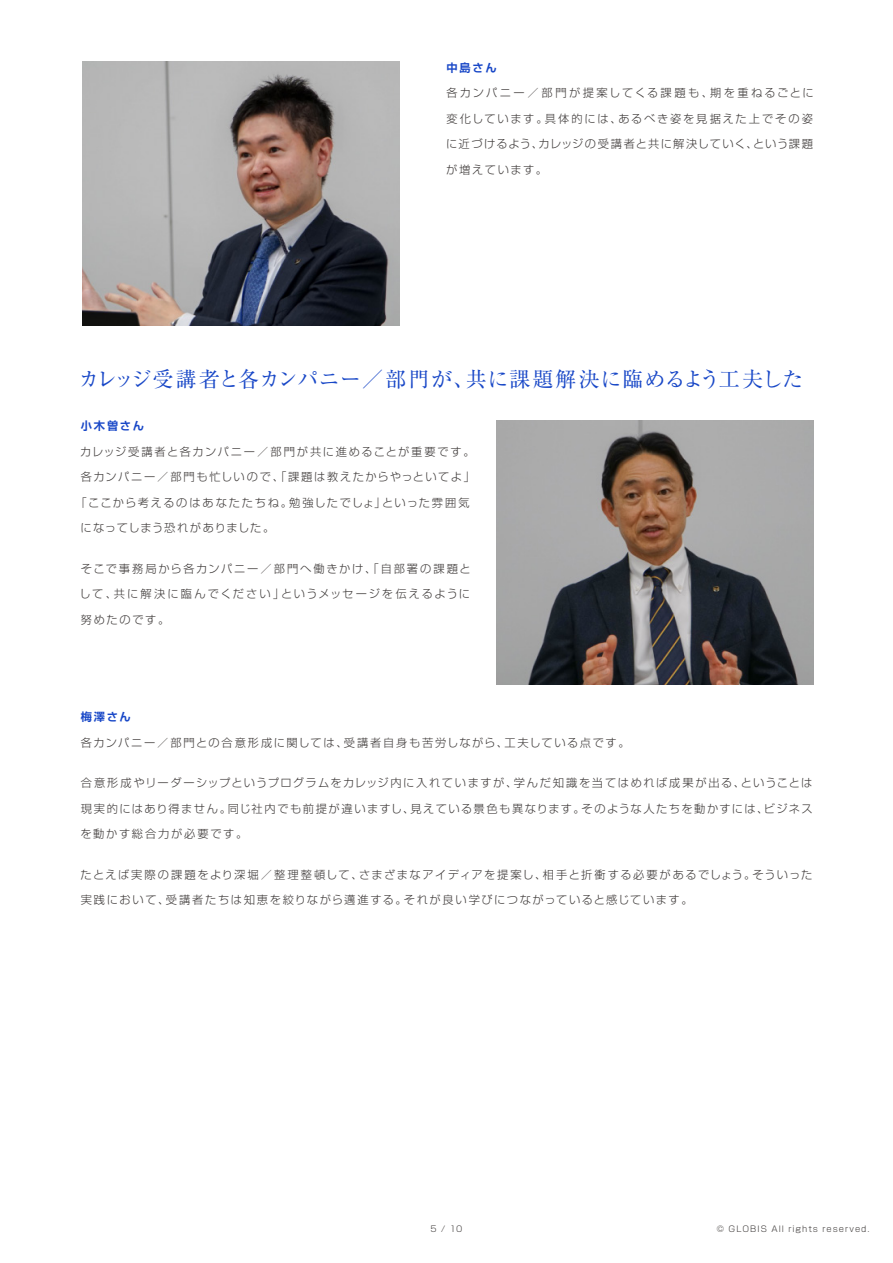
<style>
.page{position:relative;width:893px;height:1263px;background:#fff}
.page>*{position:absolute;margin:0;border:0;box-sizing:border-box;transform-origin:0 0}
.t1{font:21px "Ryumin Pro";letter-spacing:.02em;color:#1847c7}
.t2{font:300 11.25px "Shin Go Pro";letter-spacing:.14em;color:#3e3a39}
.t3{font:300 11.25px "Shin Go Pro";letter-spacing:.16em;color:#3e3a39}
.t4{font:300 11.25px "Shin Go Pro";letter-spacing:.12em;color:#3e3a39}
.t5{font:300 11.25px "Shin Go Pro";letter-spacing:.09em;color:#3e3a39}
.t6{font:300 11.25px "Shin Go Pro";letter-spacing:.165em;color:#3e3a39}
.t7{font:300 11.25px "Shin Go Pro";letter-spacing:.19em;color:#3e3a39}
.t8{font:300 11.25px "Shin Go Pro";letter-spacing:.065em;color:#3e3a39}
.t9{font:700 11.25px "Shin Go Pro De";letter-spacing:.14em;color:#1847c7}
.t10{font:300 8.25px "Shin Go Pro";letter-spacing:.12em;color:#3e3a39}
</style>
<div class="page">
<img style="left:83px;top:62px;width:317px;height:263px">
<img style="left:496px;top:421px;width:317px;height:263px">
<p class="t9" style="left:446px;top:58px;width:52px">中島さん</p>
<p class="t7" style="left:446px;top:84px;width:369px">各カンパニー／部門が提案してくる課題も、期を重ねるごとに</p>
<p class="t3" style="left:446px;top:109px;width:368px">変化しています。具体的には、あるべき姿を見据えた上でその姿</p>
<p class="t5" style="left:446px;top:135px;width:369px">に近づけるよう、カレッジの受講者と共に解決していく、という課題</p>
<p class="t2" style="left:446px;top:160px;width:102px">が増えています。</p>
<h1 class="t1" style="left:78px;top:363px;width:726px">カレッジ受講者と各カンパニー／部門が、共に課題解決に臨めるよう工夫した</h1>
<p class="t9" style="left:81px;top:417px;width:65px">小木曽さん</p>
<p class="t2" style="left:80px;top:442px;width:396px">カレッジ受講者と各カンパニー／部門が共に進めることが重要です。</p>
<p class="t2" style="left:81px;top:468px;width:396px">各カンパニー／部門も忙しいので、「課題は教えたからやっといてよ」</p>
<p class="t2" style="left:76px;top:493px;width:396px">「ここから考えるのはあなたたちね。勉強したでしょ」といった雰囲気</p>
<p class="t8" style="left:80px;top:519px;width:196px">になってしまう恐れがありました。</p>
<p class="t3" style="left:81px;top:559px;width:391px">そこで事務局から各カンパニー／部門へ働きかけ、「自部署の課題と</p>
<p class="t6" style="left:80px;top:585px;width:392px">して、共に解決に臨んでください」というメッセージを伝えるように</p>
<p class="t2" style="left:81px;top:610px;width:90px">努めたのです。</p>
<p class="t9" style="left:81px;top:708px;width:52px">梅澤さん</p>
<p class="t2" style="left:81px;top:733px;width:550px">各カンパニー／部門との合意形成に関しては、受講者自身も苦労しながら、工夫している点です。</p>
<p class="t2" style="left:81px;top:774px;width:733px">合意形成やリーダーシップというプログラムをカレッジ内に入れていますが、学んだ知識を当てはめれば成果が出る、ということは</p>
<p class="t4" style="left:81px;top:799px;width:733px">現実的にはあり得ません。同じ社内でも前提が違いますし、見えている景色も異なります。そのような人たちを動かすには、ビジネス</p>
<p class="t2" style="left:80px;top:825px;width:168px">を動かす総合力が必要です。</p>
<p class="t2" style="left:81px;top:865px;width:733px">たとえば実際の課題をより深堀／整理整頓して、さまざまなアイディアを提案し、相手と折衝する必要があるでしょう。そういった</p>
<p class="t2" style="left:81px;top:891px;width:613px">実践において、受講者たちは知恵を絞りながら邁進する。それが良い学びにつながっていると感じています。</p>
<p class="t10" style="left:430px;top:1222px;width:34px">5 / 10</p>
<p class="t10" style="left:717px;top:1222px;width:154px">© GLOBIS All rights reserved.</p>
</div>
